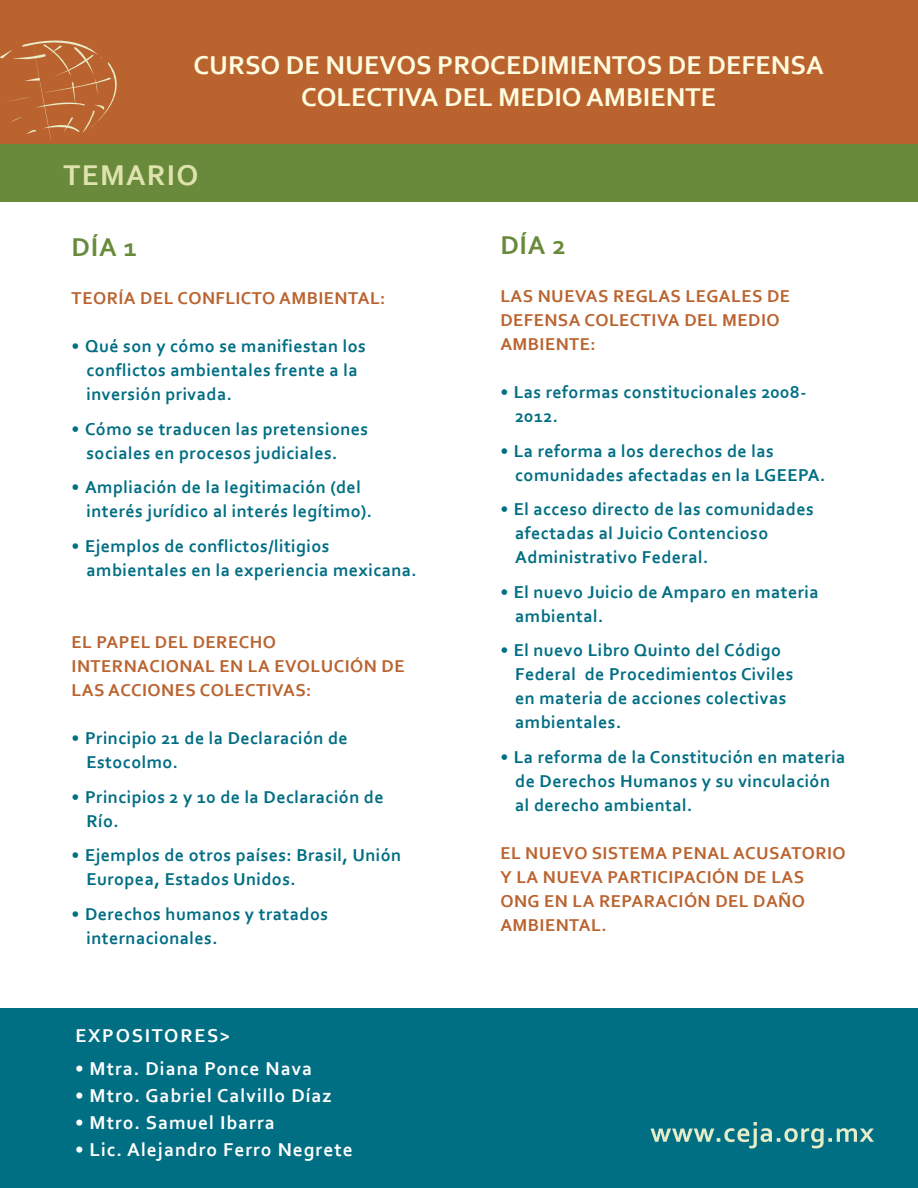
<style>
.page{position:relative;width:918px;height:1188px;background:#fff}
.page>*{position:absolute;margin:0;border:0;box-sizing:border-box;transform-origin:0 0}
.t1{font:700 30px "Corbel";letter-spacing:.04em;color:#dee3ae}
.t2{font:700 27px "Corbel";color:#fffce0}
.t3{font:700 27px "Corbel";letter-spacing:.025em;color:#698a3b}
.t4{font:700 19.5px "Corbel";letter-spacing:.05em;color:#fff}
.t5{font:700 18px/24px "Corbel";letter-spacing:.025em;color:#006e83}
.t6{font:700 18px/24px "Corbel";letter-spacing:.025em;color:#ba632f}
</style>
<div class="page">
<div style="left:0;top:142px;width:918px;height:60px;background:#698a3b"></div>
<div style="left:0;top:0;width:918px;height:144px;background:#ba632f"></div>
<svg style="left:0;top:40px;width:117px;height:99px"></svg>
<div style="left:0;top:1009px;width:918px;height:179px;background:#006e83"></div>
<svg style="left:650px;top:1122px;width:224px;height:26px"></svg>
<p class="t2" style="left:193px;top:48px;width:632px">CURSO DE NUEVOS PROCEDIMIENTOS DE DEFENSA</p>
<p class="t2" style="left:301px;top:81px;width:417px">COLECTIVA DEL MEDIO AMBIENTE</p>
<p class="t1" style="left:64px;top:157px;width:136px">TEMARIO</p>
<p class="t3" style="left:72px;top:231px;width:67px">DÍA 1</p>
<p class="t6" style="left:72px;top:286px;width:315px">TEORÍA DEL CONFLICTO AMBIENTAL:</p>
<p class="t5" style="left:87px;top:334px;width:281px;text-indent:-15px">• Qué son y cómo se manifiestan los conflictos ambientales frente a la inversión privada.</p>
<p class="t5" style="left:87px;top:416px;width:283px;text-indent:-15px">• Cómo se traducen las pretensiones sociales en procesos judiciales.</p>
<p class="t5" style="left:87px;top:475px;width:287px;text-indent:-15px">• Ampliación de la legitimación (del interés jurídico al interés legítimo).</p>
<p class="t5" style="left:87px;top:534px;width:332px;text-indent:-15px">• Ejemplos de conflictos/litigios ambientales en la experiencia mexicana.</p>
<p class="t6" style="left:72px;top:630px;width:334px">EL PAPEL DEL DERECHO<br>INTERNACIONAL EN LA EVOLUCIÓN DE<br>LAS ACCIONES COLECTIVAS:</p>
<p class="t5" style="left:87px;top:726px;width:263px;text-indent:-15px">• Principio 21 de la Declaración de<br>Estocolmo.</p>
<p class="t5" style="left:87px;top:784px;width:299px;text-indent:-15px">• Principios 2 y 10 de la Declaración de<br>Río.</p>
<p class="t5" style="left:87px;top:843px;width:316px;text-indent:-15px">• Ejemplos de otros países: Brasil, Unión<br>Europea, Estados Unidos.</p>
<p class="t5" style="left:87px;top:902px;width:243px;text-indent:-15px">• Derechos humanos y tratados internacionales.</p>
<p class="t4" style="left:75px;top:1024px;width:27px">Expositores</p>
<p class="t4" style="left:220px;top:1024px;width:12px">&gt;</p>
<p class="t4" style="left:75px;top:1057px;width:239px">• Mtra. Diana Ponce Nava</p>
<p class="t4" style="left:75px;top:1084px;width:258px">• Mtro. Gabriel Calvillo Díaz</p>
<p class="t4" style="left:75px;top:1111px;width:201px">• Mtro. Samuel Ibarra</p>
<p class="t4" style="left:75px;top:1138px;width:279px">• Lic. Alejandro Ferro Negrete</p>
<p class="t3" style="left:500px;top:228px;width:67px">DÍA 2</p>
<p class="t6" style="left:500px;top:284px;width:291px">LAS NUEVAS REGLAS LEGALES DE<br>DEFENSA COLECTIVA DEL MEDIO<br>AMBIENTE:</p>
<p class="t5" style="left:515px;top:380px;width:293px;text-indent:-15px">• Las reformas constitucionales 2008-<br>2012.</p>
<p class="t5" style="left:515px;top:438px;width:312px;text-indent:-15px">• La reforma a los derechos de las comunidades afectadas en la LGEEPA.</p>
<p class="t5" style="left:515px;top:497px;width:300px;text-indent:-15px">• El acceso directo de las comunidades afectadas al Juicio Contencioso<br>Administrativo Federal.</p>
<p class="t5" style="left:515px;top:579px;width:305px;text-indent:-15px">• El nuevo Juicio de Amparo en materia ambiental.</p>
<p class="t5" style="left:515px;top:638px;width:280px;text-indent:-15px">• El nuevo Libro Quinto del Código<br>Federal de Procedimientos Civiles en materia de acciones colectivas ambientales.</p>
<p class="t5" style="left:515px;top:745px;width:332px;text-indent:-15px">• La reforma de la Constitución en materia de Derechos Humanos y su vinculación al derecho ambiental.</p>
<p class="t6" style="left:500px;top:841px;width:347px">EL NUEVO SISTEMA PENAL ACUSATORIO<br>Y LA NUEVA PARTICIPACIÓN DE LAS<br>ONG EN LA REPARACIÓN DEL DAÑO<br>AMBIENTAL.</p>
</div>
